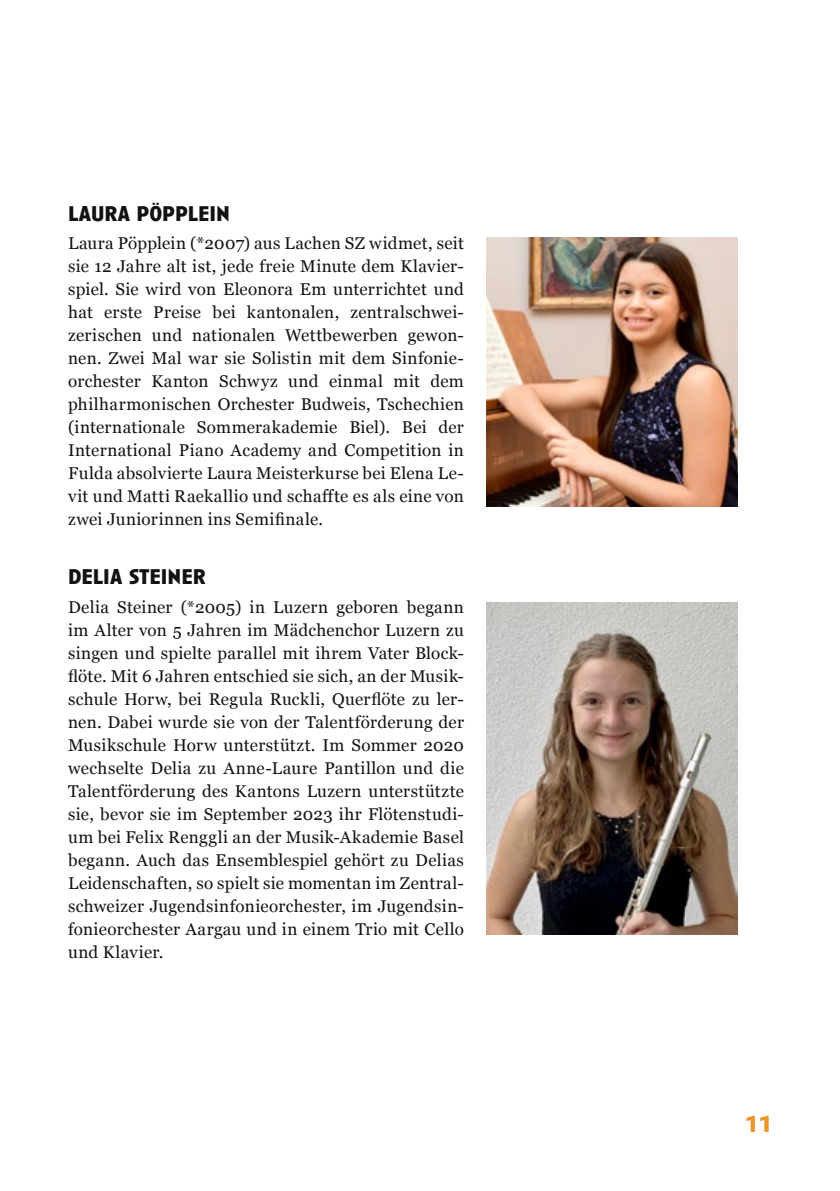
<style>
.page{position:relative;width:840px;height:1191px;background:#fff}
.page>*{position:absolute;margin:0;border:0;box-sizing:border-box;transform-origin:0 0}
.t1{font:700 24px "Anisette Std";color:#eb952b}
.t2{font:700 22px "Anisette Std";color:#121212}
.t3{font:17px/23px "Georgia";letter-spacing:.02em;color:#121212;text-align:justify}
</style>
<div class="page">
<img style="left:486px;top:237px;width:251px;height:269px">
<img style="left:486px;top:602px;width:251px;height:332px">
<p class="t2" style="left:68px;top:201px;width:163px">LAURA PÖPPLEIN</p>
<p class="t3" style="left:68px;top:231px;width:397px">Laura Pöpplein (*2007) aus Lachen SZ widmet, seit sie 12 Jahre alt ist, jede freie Minute dem Klavier&shy;spiel. Sie wird von Eleonora Em unterrichtet und hat erste Preise bei kantonalen, zentralschwei&shy;zerischen und nationalen Wettbewerben gewon&shy;nen. Zwei Mal war sie Solistin mit dem Sinfonie&shy;orchester Kanton Schwyz und einmal mit dem philharmonischen Orchester Budweis, Tschechien (internationale Sommerakademie Biel). Bei der International Piano Academy and Competition in Fulda absolvierte Laura Meisterkurse bei Elena Le&shy;vit und Matti Raekallio und schaffte es als eine von zwei Juniorinnen ins Semifinale.</p>
<p class="t2" style="left:68px;top:564px;width:139px">DELIA STEINER</p>
<p class="t3" style="left:68px;top:594px;width:397px">Delia Steiner (*2005) in Luzern geboren begann im Alter von 5 Jahren im Mädchenchor Luzern zu singen und spielte parallel mit ihrem Vater Block&shy;flöte. Mit 6 Jahren entschied sie sich, an der Musik&shy;schule Horw, bei Regula Ruckli, Querflöte zu ler&shy;nen. Dabei wurde sie von der Talentförderung der Musikschule Horw unterstützt. Im Sommer 2020 wechselte Delia zu Anne-Laure Pantillon und die Talentförderung des Kantons Luzern unterstützte sie, bevor sie im September 2023 ihr Flötenstudi&shy;um bei Felix Renggli an der Musik-Akademie Basel begann. Auch das Ensemblespiel gehört zu Delias Leidenschaften, so spielt sie momentan im Zentral&shy;schweizer Jugendsinfonieorchester, im Jugendsin&shy;fonieorchester Aargau und in einem Trio mit Cello und Klavier.</p>
<h1 class="t1" style="left:744px;top:1111px;width:28px">11</h1>
</div>
